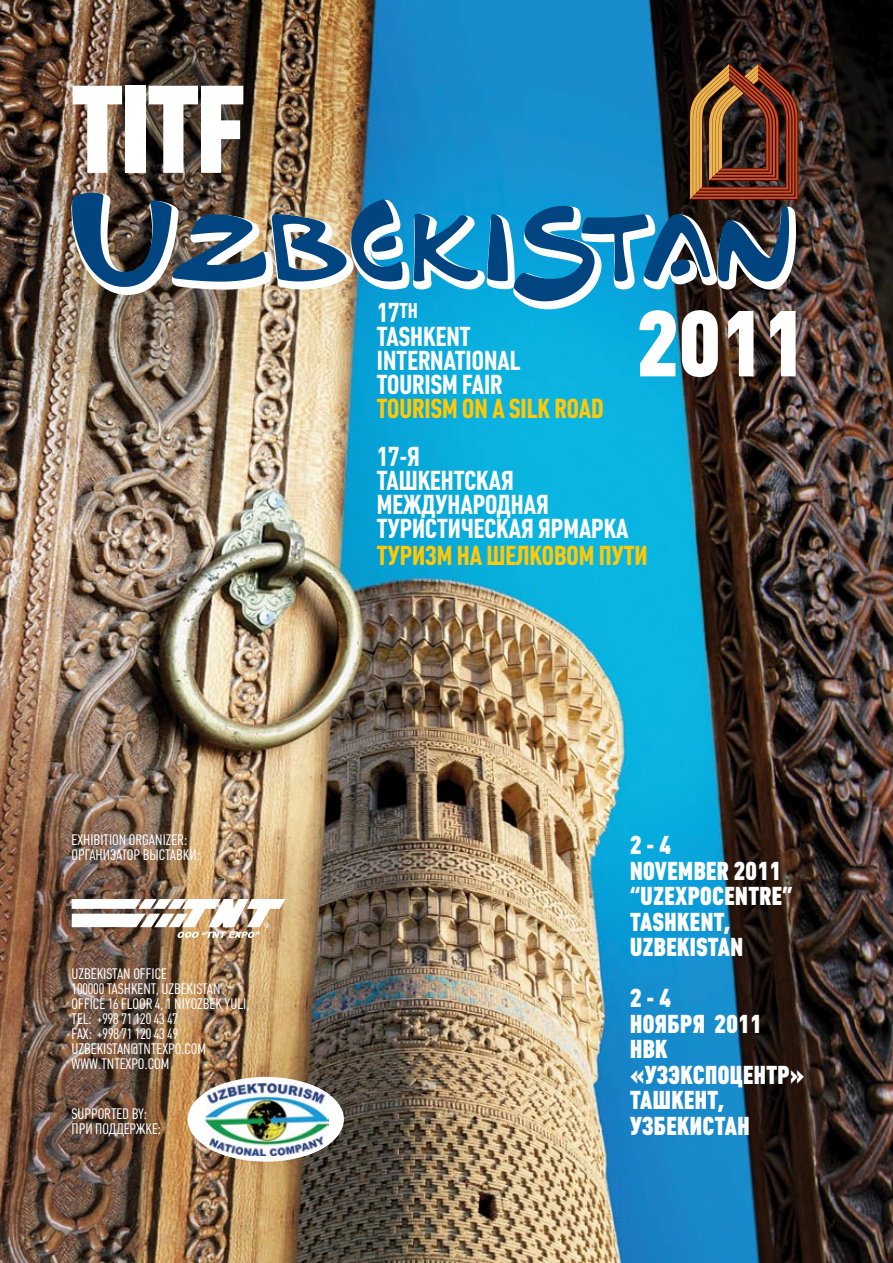
<style>
.page{position:relative;width:893px;height:1263px;background:#fff}
.page>*{position:absolute;margin:0;border:0;box-sizing:border-box;transform-origin:0 0}
.t1{font:900 122.4px "Plumb Condensed";color:#fff}
.t2{font:900 91.95px "Plumb Condensed";color:#fff}
.t3{font:700 27px/24px "Plumb Condensed";color:#fff}
.t4{font:700 27px "Plumb Condensed";color:#ffc907}
.t5{font:900 25.5px/25.5px "Plumb Condensed";letter-spacing:.02em;color:#fff}
.t6{font:15px/15px "Plumb Condensed";color:#fff}
</style>
<div class="page">
<img style="left:0;top:0;width:893px;height:1263px">
<svg style="left:690px;top:63px;width:108px;height:126px;background:#704023"></svg>
<img style="left:72px;top:899px;width:213px;height:39px">
<img style="left:68px;top:189px;width:733px;height:304px">
<img style="left:72px;top:193px;width:717px;height:108px">
<div style="left:188px;top:1077px;width:156px;height:85px;background:#fff;border-radius:50%"></div>
<img style="left:206px;top:1083px;width:123px;height:72px">
<h1 class="t1" style="left:72px;top:59px;width:175px">TITF</h1>
<p class="t6" style="left:72px;top:833px;width:130px">EXHIBITION ORGANIZER:<br>ОРГАНИЗАТО Р ВЫСТАВКИ:</p>
<p class="t6" style="left:72px;top:967px;width:179px">UZBEKISTAN OFFICE<br>100000 TASHKENT, UZBEKISTAN<br>OFFICE 16 FLOOR 4, 1 N IYOZBEK YU LI,<br>TEL: +998 71 120 43 47<br>FAX: +998 71 120 43 49<br>UZBEKISTAN@TNTEXPO.COM<br>WWW.TNTEXPO.COM</p>
<p class="t6" style="left:72px;top:1106px;width:91px">SU PPORTED BY:<br>ПРИ ПОДДЕРЖКЕ:</p>
<h3 class="t3" style="left:377px;top:301px;width:145px">17<sup>TH<br></sup>TASHKENT<br>INTERNATIONAL<br>TOURISM FAIR</h3>
<h3 class="t4" style="left:377px;top:394px;width:228px">TOURISM ON A SI LK ROAD</h3>
<h3 class="t3" style="left:377px;top:445px;width:253px">17-Я<br>ТАШКЕНТСКАЯ<br>МЕЖДУНАРОДНАЯ<br>ТУРИСТИЧЕСКАЯ ЯРМАРКА</h3>
<h3 class="t4" style="left:377px;top:541px;width:272px">ТУРИЗМ НА Ш ЕЛКОВОМ ПУТИ</h3>
<h2 class="t2" style="left:637px;top:291px;width:169px">2011</h2>
<h3 class="t5" style="left:630px;top:832px;width:164px">2 - 4<br>NOVEMBER 2011 “UZEXPOCENTRE”<br>TASHKENT,<br>UZBEKISTAN</h3>
<h3 class="t5" style="left:630px;top:985px;width:176px">2 - 4<br>НОЯБРЯ 2011<br>НВК «УЗЭКСПОЦЕНТР»<br>ТАШКЕНТ,<br>УЗБЕКИСТАН</h3>
</div>
